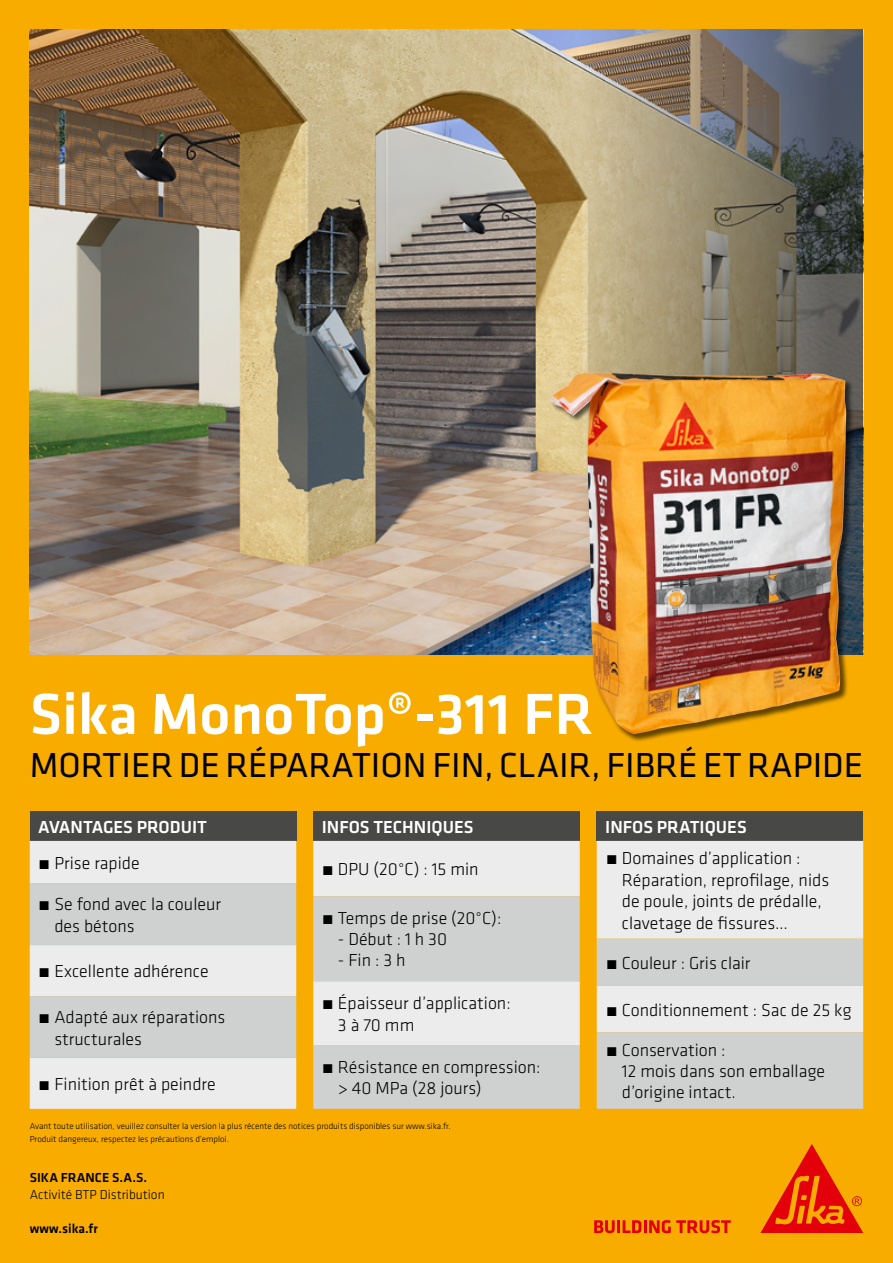
<style>
.page{position:relative;width:893px;height:1263px;background:#f8ac00}
.page>*{position:absolute;margin:0;border:0;box-sizing:border-box;transform-origin:0 0}
.t1{font:500 60px "Klavika";color:#fff}
.t2{font:36px "Klavika";color:#000}
.t3{font:300 18px/21.6px "Klavika";color:#000}
.t4{font:500 18px "Klavika";color:#fff}
.t5{font:500 13.5px "Klavika";color:#000}
.t6{font:300 13.5px "Klavika";color:#000}
.t7{font:300 9px/12.8px "Klavika";color:#000}
</style>
<div class="page">
<svg style="left:594px;top:1220px;width:137px;height:13px"></svg>
<svg style="left:760px;top:1144px;width:103px;height:89px"></svg>
<img style="left:30px;top:30px;width:550px;height:625px">
<div style="left:30px;top:811px;width:266px;height:30px;background:#484847"></div>
<div style="left:30px;top:841px;width:266px;height:268px;background:#ececec"></div>
<svg style="left:30px;top:883px;width:266px;height:175px;background:#d7d8d7"></svg>
<div style="left:313px;top:811px;width:267px;height:30px;background:#484847"></div>
<div style="left:313px;top:841px;width:267px;height:55px;background:#ececec"></div>
<svg style="left:313px;top:896px;width:267px;height:213px;background:#d7d8d7"></svg>
<div style="left:597px;top:811px;width:266px;height:30px;background:#484847"></div>
<div style="left:597px;top:841px;width:266px;height:98px;background:#ececec"></div>
<svg style="left:597px;top:939px;width:266px;height:170px;background:#d7d7d6"></svg>
<svg style="left:580px;top:30px;width:283px;height:625px;background:#837c6c"></svg>
<div style="left:551px;top:373px;width:303px;height:369px;background:#000;opacity:.6"></div>
<img style="left:550px;top:372px;width:296px;height:362px">
<h1 class="t1" style="left:30px;top:673px;width:565px">Sika MonoTop®-311 FR</h1>
<h2 class="t2" style="left:30px;top:745px;width:835px">MORTIER DE RÉPARATION FIN, CLAIR, FIBRÉ ET RAPIDE</h2>
<p class="t4" style="left:38px;top:815px;width:170px">AVANTAGES PRODUIT</p>
<p class="t3" style="left:38px;top:852px;width:103px">• Prise rapide</p>
<p class="t3" style="left:54px;top:893px;width:168px;text-indent:-16px">• Se fond avec la couleur des bétons</p>
<p class="t3" style="left:38px;top:960px;width:172px">• Excellente adhérence</p>
<p class="t3" style="left:54px;top:1006px;width:172px;text-indent:-16px">• Adapté aux réparations structurales</p>
<p class="t3" style="left:38px;top:1073px;width:179px">• Finition prêt à peindre</p>
<p class="t4" style="left:322px;top:815px;width:153px">INFOS TECHNIQUES</p>
<p class="t3" style="left:322px;top:858px;width:158px">• DPU (20°C) : 15 min</p>
<p class="t3" style="left:322px;top:907px;width:181px">• Temps de prise (20°C):</p>
<p class="t3" style="left:338px;top:928px;width:111px">- Début : 1 h 30</p>
<p class="t3" style="left:338px;top:949px;width:69px">- Fin : 3 h</p>
<p class="t3" style="left:338px;top:992px;width:174px;text-indent:-16px">• Épaisseur d’application:<br>3 à 70 mm</p>
<p class="t3" style="left:338px;top:1056px;width:204px;text-indent:-16px">• Résistance en compression: &gt; 40 MPa (28 jours)</p>
<p class="t4" style="left:605px;top:815px;width:143px">INFOS PRATIQUES</p>
<p class="t3" style="left:622px;top:847px;width:209px;text-indent:-16px">• Domaines d’application :<br>Réparation, reprofilage, nids de poule, joints de prédalle, clavetage de fissures…</p>
<p class="t3" style="left:606px;top:952px;width:146px">• Couleur : Gris clair</p>
<p class="t3" style="left:606px;top:999px;width:248px">• Conditionnement : Sac de 25 kg</p>
<p class="t3" style="left:622px;top:1040px;width:205px;line-height:21px;text-indent:-16px">• Conservation :<br>12 mois dans son emballage d’origine intact.</p>
<p class="t7" style="left:30px;top:1120px;width:422px">Avant toute utilisation, veuillez consulter la version la plus récente des notices produits disponibles sur www.sika.fr.<br>Produit dangereux, respectez les précautions d’emploi.</p>
<p class="t5" style="left:30px;top:1169px;width:119px">SIKA FRANCE S.A.S.</p>
<p class="t6" style="left:30px;top:1187px;width:136px">Activité BTP Distribution</p>
<p class="t5" style="left:30px;top:1219px;width:70px">www.sika.fr</p>
</div>
